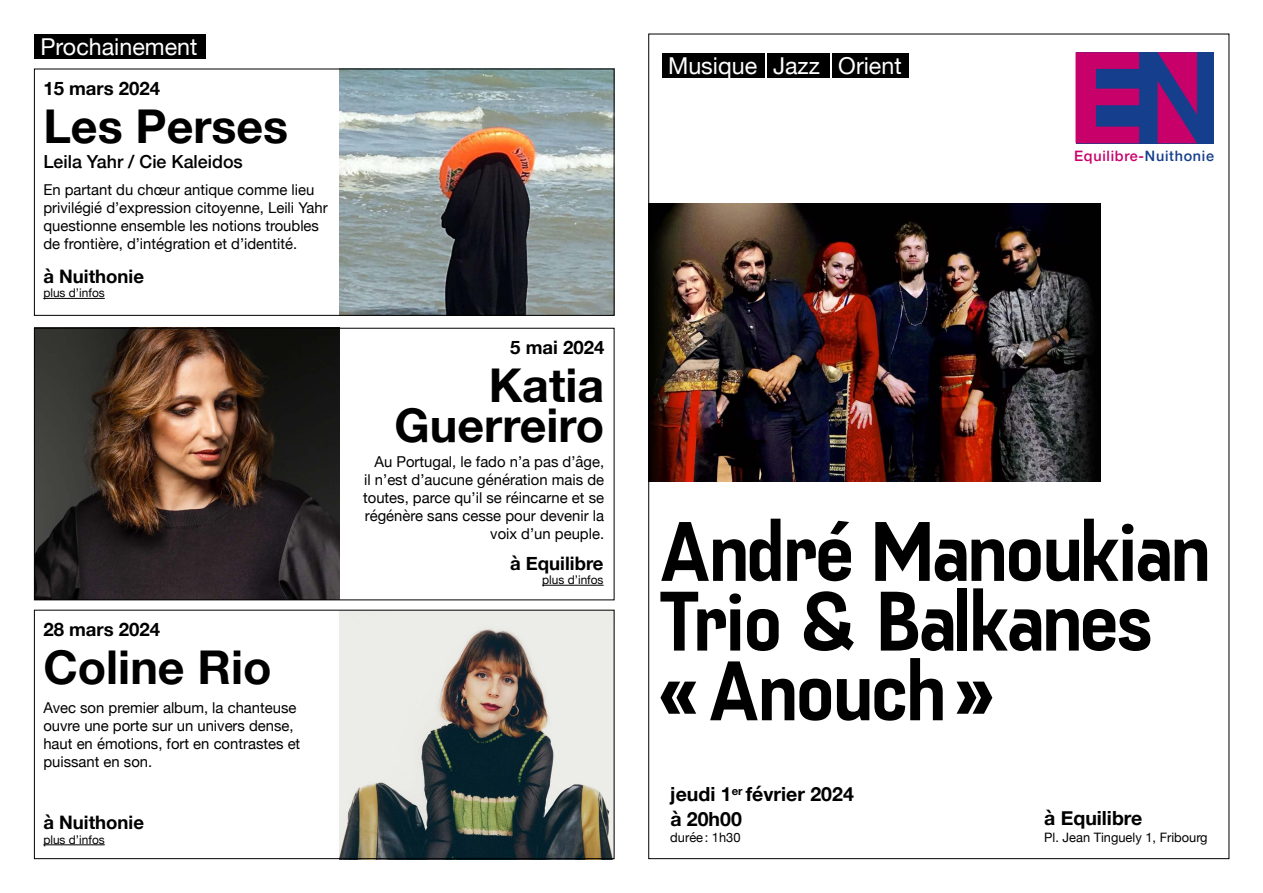
<style>
.page{position:relative;width:1263px;height:893px;background:#fff}
.page>*{position:absolute;margin:0;border:0;box-sizing:border-box;transform-origin:0 0}
.t1{font:84px/69.8px "Fuji";letter-spacing:-.05em;color:#000}
.t2{font:700 46.5px/40.5px "Helvetica Neue";color:#000;text-align:right}
.t3{font:23.25px "Helvetica Neue";color:#fff}
.t4{font:700 19.5px/24.2px "Helvetica Neue";color:#000}
.t5{font:700 18.6px "Helvetica Neue";color:#000}
.t6{font:500 18px "Helvetica Neue";color:#000}
.t7{font:15px/18px "Helvetica Neue";color:#000}
.t8{font:500 14.4px "Helvetica Neue";letter-spacing:.05em;color:#c8006a}
.t9{font:13.05px "Helvetica Neue";color:#000}
.t10{font:12px "Helvetica Neue";color:#000}
.s1{color:#153e8d}
</style>
<div class="page">
<img style="left:650px;top:204px;width:450px;height:278px">
<div style="left:1075px;top:52px;width:138px;height:91px;background:#153e8d"></div>
<svg style="left:1075px;top:52px;width:122px;height:91px"></svg>
<div style="left:34px;top:34px;width:172px;height:24px;background:#000"></div>
<img style="left:339px;top:68px;width:275px;height:246px">
<div style="left:34px;top:69px;width:580px;height:247px;border:1px solid #000"></div>
<hr style="left:43px;top:298px;width:62px;height:1px;background:#000">
<img style="left:339px;top:612px;width:273px;height:245px">
<div style="left:34px;top:610px;width:580px;height:249px;border:1px solid #000"></div>
<hr style="left:43px;top:844px;width:62px;height:1px;background:#000">
<img style="left:36px;top:330px;width:303px;height:268px">
<div style="left:34px;top:328px;width:580px;height:272px;border:1px solid #000"></div>
<hr style="left:542px;top:585px;width:61px;height:1px;background:#000">
<div style="left:662px;top:54px;width:102px;height:24px;background:#000"></div>
<div style="left:832px;top:54px;width:77px;height:24px;background:#000"></div>
<div style="left:767px;top:54px;width:62px;height:24px;background:#000"></div>
<h3 class="t3" style="left:41px;top:30px;width:158px">Prochainement</h3>
<p class="t5" style="left:43px;top:74px;width:118px">15 mars 2024</p>
<h2 class="t2" style="left:43px;top:107px;width:246px">Les Perses</h2>
<p class="t6" style="left:43px;top:147px;width:201px">Leila Yahr / Cie Kaleidos</p>
<p class="t7" style="left:43px;top:181px;width:286px">En partant du chœur antique comme lieu privilégié d’expression citoyenne, Leili Yahr questionne ensemble les notions troubles de frontière, d’intégration et d’identité.</p>
<p class="t5" style="left:43px;top:262px;width:102px">à Nuithonie</p>
<p class="t10" style="left:43px;top:284px;width:63px">plus d’infos</p>
<p class="t5" style="left:43px;top:615px;width:118px">28 mars 2024</p>
<h2 class="t2" style="left:43px;top:648px;width:230px">Coline Rio</h2>
<p class="t7" style="left:43px;top:700px;width:258px">Avec son premier album, la chanteuse ouvre une porte sur un univers dense, haut en émotions, fort en contrastes et puissant en son.</p>
<p class="t5" style="left:43px;top:808px;width:102px">à Nuithonie</p>
<p class="t10" style="left:43px;top:831px;width:63px">plus d’infos</p>
<p class="t5" style="left:510px;top:333px;width:96px">5 mai 2024</p>
<h2 class="t2" style="left:395px;top:366px;width:211px">Katia<br>Guerreiro</h2>
<p class="t7" style="left:363px;top:454px;width:242px;text-align:right">Au Portugal, le fado n’a pas d’âge,<br>il n’est d’aucune génération mais de toutes, parce qu’il se réincarne et se régénère sans cesse pour devenir la voix d’un peuple.</p>
<p class="t5" style="left:510px;top:548px;width:95px">à Equilibre</p>
<p class="t10" style="left:542px;top:571px;width:63px">plus d’infos</p>
<h3 class="t3" style="left:668px;top:49px;width:235px">Musique Jazz Orient</h3>
<p class="t8" style="left:1074px;top:145px;width:141px">Equilibre-<span class="s1">Nuithonie</span></p>
<h1 class="t1" style="left:657px;top:518px;width:555px">André Manoukian<br>Trio &amp; Balkanes «Anouch»</h1>
<h3 class="t4" style="left:670px;top:783px;width:185px">jeudi 1<sup>er</sup> février 2024 à 20h00</h3>
<p class="t9" style="left:670px;top:828px;width:72px">durée: 1h30</p>
<h3 class="t4" style="left:1044px;top:807px;width:100px">à Equilibre</h3>
<p class="t9" style="left:1044px;top:827px;width:165px">Pl. Jean Tinguely 1, Fribourg</p>
</div>
